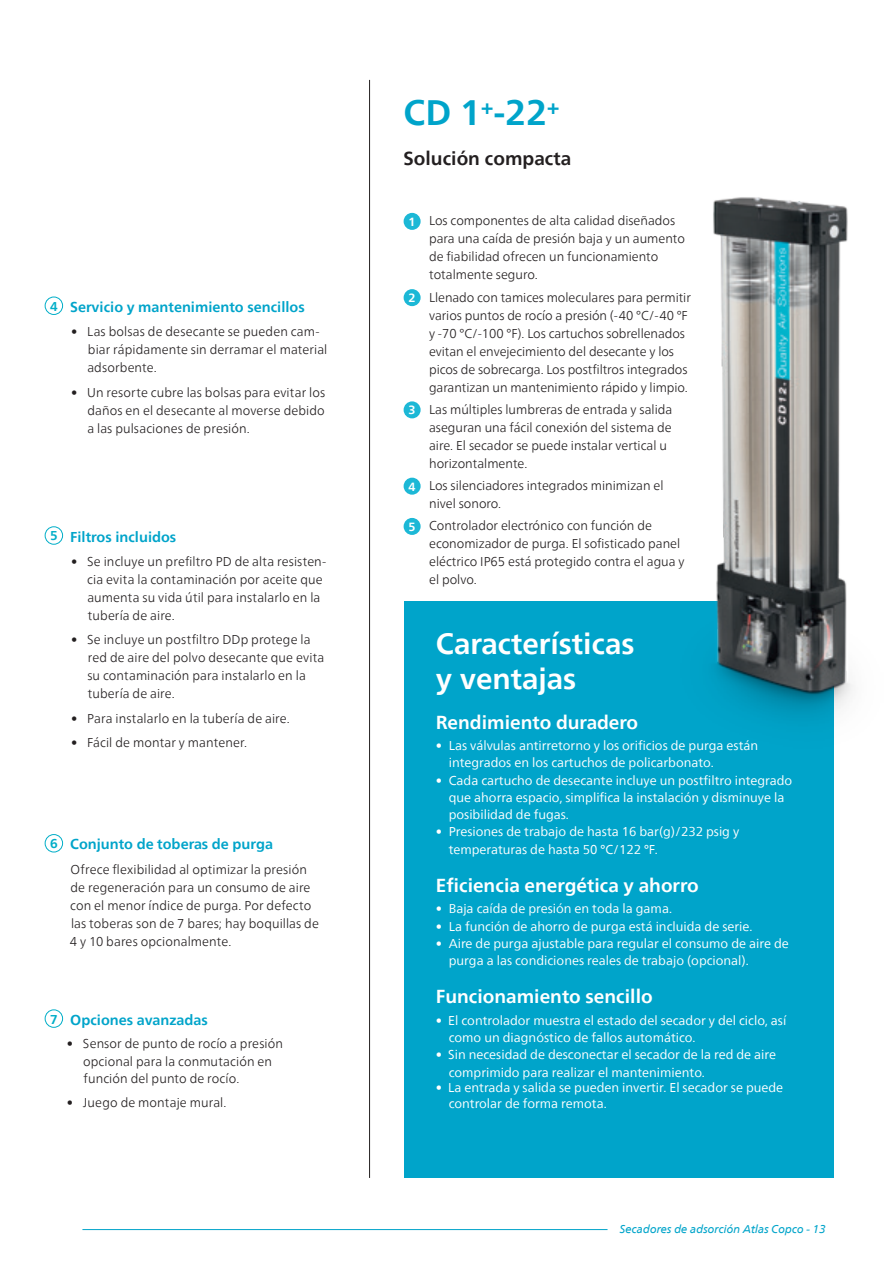
<style>
.page{position:relative;width:893px;height:1263px;background:#fff}
.page>*{position:absolute;margin:0;border:0;box-sizing:border-box;transform-origin:0 0}
.t1{font:700 35.25px "Neue Frutiger World";color:#00a4ca}
.t2{font:700 29.25px/35.1px "Neue Frutiger World";color:#fff}
.t3{font:700 18.75px "Neue Frutiger World";color:#fff}
.t4{font:700 18.75px "Neue Frutiger World";color:#231f20}
.t5{font:700 14.25px "Neue Frutiger World";color:#00a4ca}
.t6{font:300 12.75px/18px "Neue Frutiger World";color:#231f20}
.t7{font:12.75px/17.2px "Neue Frutiger World";color:#fff}
.t8{font:italic 11.25px "Neue Frutiger World";color:#00a4ca}
.s1{font-size:12.75px;color:#00aec8}
.s2{font-weight:700;font-size:11.85px;color:#fff}
</style>
<div class="page">
<hr style="left:82px;top:1229px;width:525px;height:1px;background:#00a4ca">
<hr style="left:369px;top:80px;width:1px;height:1098px;background:#231f20">
<div style="left:404px;top:213px;width:17px;height:17px;background:#1cb8d6;border-radius:50%"></div>
<div style="left:404px;top:289px;width:17px;height:17px;background:#1cb8d6;border-radius:50%"></div>
<div style="left:404px;top:401px;width:17px;height:17px;background:#1cb8d6;border-radius:50%"></div>
<div style="left:404px;top:478px;width:17px;height:17px;background:#1cb8d6;border-radius:50%"></div>
<div style="left:404px;top:518px;width:17px;height:17px;background:#1cb8d6;border-radius:50%"></div>
<div style="left:404px;top:602px;width:429px;height:576px;background:#00a4ca"></div>
<img style="left:681px;top:197px;width:172px;height:551px">
<div style="left:45px;top:526px;width:18px;height:19px;border:1px solid #00aec8;border-radius:50%"></div>
<div style="left:45px;top:297px;width:18px;height:18px;border:1px solid #00aec8;border-radius:50%"></div>
<div style="left:45px;top:834px;width:18px;height:18px;border:1px solid #00aec8;border-radius:50%"></div>
<div style="left:45px;top:1009px;width:18px;height:19px;border:1px solid #00aec8;border-radius:50%"></div>
<p class="t5" style="left:50px;top:294px;width:256px"><span class="s1">4</span> Servicio y mantenimiento sencillos</p>
<p class="t6" style="left:87px;top:323px;width:242px;text-indent:-16px">• Las bolsas de desecante se pueden cam&shy;biar rápidamente sin derramar el material adsorbente.</p>
<p class="t6" style="left:87px;top:383px;width:239px;text-align:justify;text-indent:-16px">• Un resorte cubre las bolsas para evitar los daños en el desecante al moverse debido a las pulsaciones de presión.</p>
<p class="t5" style="left:50px;top:524px;width:128px"><span class="s1">5</span> Filtros incluidos</p>
<p class="t6" style="left:87px;top:553px;width:241px;text-indent:-16px">• Se incluye un prefiltro PD de alta resisten&shy;cia evita la contaminación por aceite que aumenta su vida útil para instalarlo en la tubería de aire.</p>
<p class="t6" style="left:87px;top:631px;width:238px;text-indent:-16px">• Se incluye un postfiltro DDp protege la red de aire del polvo desecante que evita su contaminación para instalarlo en la tubería de aire.</p>
<p class="t6" style="left:71px;top:709px;width:220px">• Para instalarlo en la tubería de aire.</p>
<p class="t6" style="left:71px;top:734px;width:177px">• Fácil de montar y mantener.</p>
<p class="t5" style="left:50px;top:832px;width:224px"><span class="s1">6</span> Conjunto de toberas de purga</p>
<p class="t6" style="left:70px;top:860px;width:251px">Ofrece flexibilidad al optimizar la presión de regeneración para un consumo de aire con el menor índice de purga. Por defecto las toberas son de 7 bares; hay boquillas de 4 y 10 bares opcionalmente.</p>
<p class="t5" style="left:50px;top:1007px;width:159px"><span class="s1">7</span> Opciones avanzadas</p>
<p class="t6" style="left:83px;top:1035px;width:201px;line-height:17.2px;text-indent:-16px">• Sensor de punto de rocío a presión opcional para la conmutación en función del punto de rocío.</p>
<p class="t6" style="left:67px;top:1093px;width:161px">• Juego de montaje mural.</p>
<h1 class="t1" style="left:404px;top:82px;width:157px">CD 1<sup>+</sup>-22<sup>+</sup></h1>
<h3 class="t4" style="left:404px;top:142px;width:169px">Solución compacta</h3>
<p class="t6" style="left:429px;top:212px;width:257px;text-indent:-21px"><span class="s2">1</span> Los componentes de alta calidad diseñados para una caída de presión baja y un aumento de fiabilidad ofrecen un funcionamiento totalmente seguro.</p>
<p class="t6" style="left:429px;top:288px;width:263px;text-indent:-21px"><span class="s2">2</span> Llenado con tamices moleculares para permitir varios puntos de rocío a presión (-40 °C/-40 °F y -70 °C/-100 °F). Los cartuchos sobrellenados evitan el envejecimiento del desecante y los picos de sobrecarga. Los postfiltros integrados garantizan un mantenimiento rápido y limpio.</p>
<p class="t6" style="left:429px;top:400px;width:245px;text-indent:-21px"><span class="s2">3</span> Las múltiples lumbreras de entrada y salida aseguran una fácil conexión del sistema de aire. El secador se puede instalar vertical u horizontalmente.</p>
<p class="t6" style="left:429px;top:477px;width:236px;text-indent:-21px"><span class="s2">4</span> Los silenciadores integrados minimizan el nivel sonoro.</p>
<p class="t6" style="left:429px;top:517px;width:257px;text-indent:-21px"><span class="s2">5</span> Controlador electrónico con función de economizador de purga. El sofisticado panel eléctrico IP65 está protegido contra el agua y el polvo.</p>
<h2 class="t2" style="left:436px;top:625px;width:200px">Características y ventajas</h2>
<h3 class="t3" style="left:436px;top:705px;width:204px">Rendimiento duradero</h3>
<p class="t7" style="left:449px;top:737px;width:311px;text-indent:-13px">• Las válvulas antirretorno y los orificios de purga están integrados en los cartuchos de policarbonato.</p>
<p class="t7" style="left:449px;top:772px;width:345px;text-indent:-13px">• Cada cartucho de desecante incluye un postfiltro integrado que ahorra espacio, simplifica la instalación y disminuye la posibilidad de fugas.</p>
<p class="t7" style="left:449px;top:823px;width:292px;text-indent:-13px">• Presiones de trabajo de hasta 16 bar(g)/232 psig y temperaturas de hasta 50 °C/122 °F.</p>
<h3 class="t3" style="left:436px;top:869px;width:264px">Eficiencia energética y ahorro</h3>
<p class="t7" style="left:436px;top:900px;width:238px">• Baja caída de presión en toda la gama.</p>
<p class="t7" style="left:436px;top:918px;width:318px">• La función de ahorro de purga está incluida de serie.</p>
<p class="t7" style="left:449px;top:935px;width:342px;text-indent:-13px">• Aire de purga ajustable para regular el consumo de aire de purga a las condiciones reales de trabajo (opcional).</p>
<h3 class="t3" style="left:436px;top:980px;width:218px">Funcionamiento sencillo</h3>
<p class="t7" style="left:449px;top:1012px;width:339px;text-indent:-13px">• El controlador muestra el estado del secador y del ciclo, así como un diagnóstico de fallos automático.</p>
<p class="t7" style="left:449px;top:1046px;width:329px;text-indent:-13px">• Sin necesidad de desconectar el secador de la red de aire comprimido para realizar el mantenimiento.</p>
<p class="t7" style="left:449px;top:1080px;width:336px;line-height:15.8px;text-indent:-13px">• La entrada y salida se pueden invertir. El secador se puede controlar de forma remota.</p>
<p class="t8" style="left:620px;top:1220px;width:207px">Secadores de adsorción Atlas Copco - 13</p>
</div>
